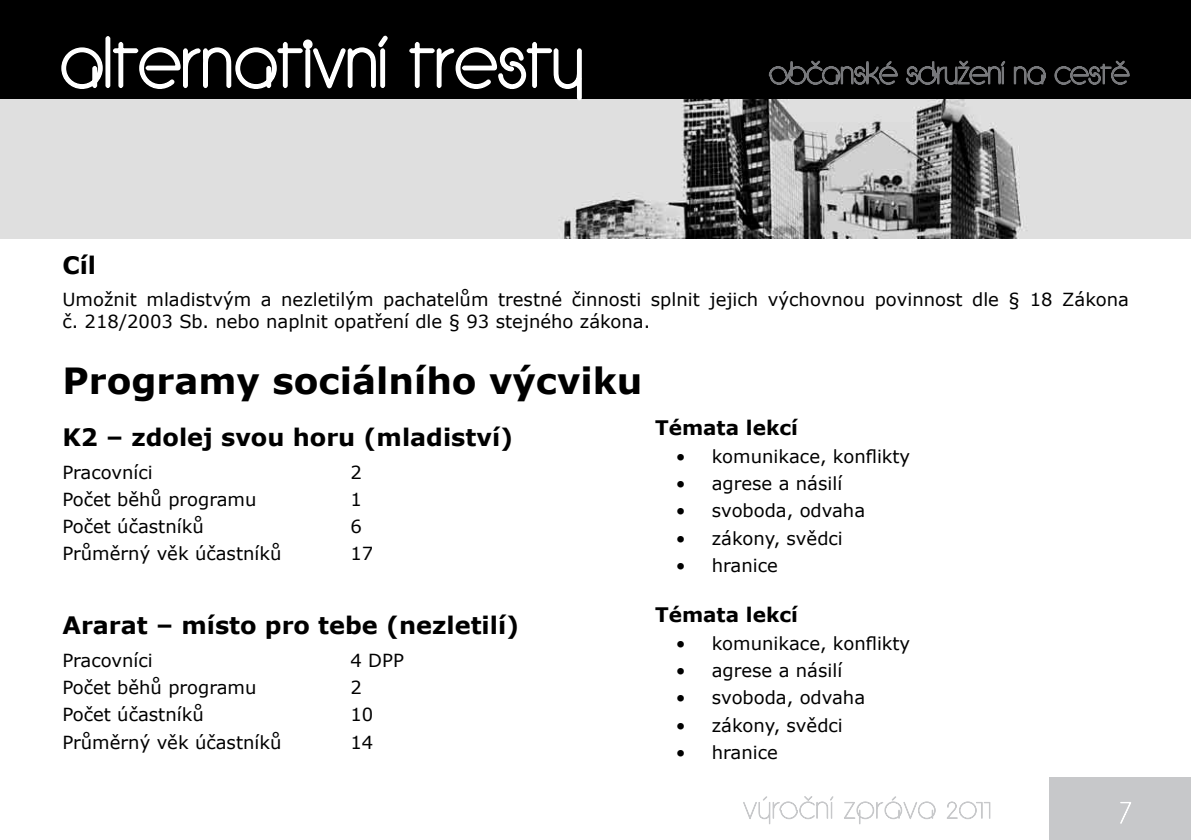
<style>
.page{position:relative;width:1191px;height:840px;background:#fff}
.page>*{position:absolute;margin:0;border:0;box-sizing:border-box;transform-origin:0 0}
.t1{font:700 36px "Verdana";color:#000}
.t2{font:700 24px "Verdana";color:#000}
.t3{font:700 20px "Verdana";color:#000}
.t4{font:18px/21.6px "Verdana";color:#000}
</style>
<div class="page">
<div style="left:0;top:0;width:1191px;height:99px;background:#000"></div>
<div style="left:1049px;top:777px;width:142px;height:62px;background:#c7c8ca"></div>
<img style="left:0;top:100px;width:1191px;height:138px">
<svg style="left:768px;top:55px;width:130px;height:62px;background:#4d4d4d"></svg>
<svg style="left:905px;top:57px;width:142px;height:60px;background:#4c4c4d"></svg>
<svg style="left:1053px;top:57px;width:77px;height:60px;background:#535354"></svg>
<svg style="left:743px;top:796px;width:91px;height:28px"></svg>
<svg style="left:844px;top:796px;width:92px;height:28px"></svg>
<svg style="left:947px;top:801px;width:44px;height:19px"></svg>
<svg style="left:59px;top:29px;width:332px;height:83px;background:#505050"></svg>
<svg style="left:407px;top:40px;width:178px;height:110px;background:#888"></svg>
<svg style="left:1120px;top:802px;width:11px;height:22px"></svg>
<h2 class="t2" style="left:62px;top:247px;width:35px">Cíl</h2>
<p class="t4" style="left:62px;top:289px;width:1068px">Umožnit mladistvým a nezletilým pachatelům trestné činnosti splnit jejich výchovnou povinnost dle § 18 Zákona č. 218/2003 Sb. nebo naplnit opatření dle § 93 stejného zákona.</p>
<h1 class="t1" style="left:62px;top:355px;width:581px">Programy sociálního výcviku</h1>
<h2 class="t2" style="left:62px;top:419px;width:452px">K2 – zdolej svou horu (mladiství)</h2>
<p class="t4" style="left:62px;top:461px;width:92px">Pracovníci</p>
<p class="t4" style="left:350px;top:461px;width:13px">2</p>
<p class="t4" style="left:62px;top:488px;width:196px">Počet běhů programu</p>
<p class="t4" style="left:350px;top:488px;width:13px">1</p>
<p class="t4" style="left:62px;top:515px;width:143px">Počet účastníků</p>
<p class="t4" style="left:350px;top:515px;width:13px">6</p>
<p class="t4" style="left:62px;top:542px;width:221px">Průměrný věk účastníků</p>
<p class="t4" style="left:350px;top:542px;width:24px">17</p>
<p class="t3" style="left:655px;top:413px;width:144px">Témata lekcí</p>
<p class="t4" style="left:676px;top:445px;width:236px">• komunikace, konflikty</p>
<p class="t4" style="left:676px;top:472px;width:168px">• agrese a násilí</p>
<p class="t4" style="left:676px;top:499px;width:191px">• svoboda, odvaha</p>
<p class="t4" style="left:676px;top:526px;width:169px">• zákony, svědci</p>
<p class="t4" style="left:676px;top:554px;width:104px">• hranice</p>
<p class="t3" style="left:655px;top:600px;width:144px">Témata lekcí</p>
<p class="t4" style="left:676px;top:631px;width:236px">• komunikace, konflikty</p>
<p class="t4" style="left:676px;top:659px;width:168px">• agrese a násilí</p>
<p class="t4" style="left:676px;top:686px;width:191px">• svoboda, odvaha</p>
<p class="t4" style="left:676px;top:713px;width:169px">• zákony, svědci</p>
<p class="t4" style="left:676px;top:740px;width:104px">• hranice</p>
<h2 class="t2" style="left:62px;top:607px;width:458px">Ararat – místo pro tebe (nezletilí)</h2>
<p class="t4" style="left:62px;top:648px;width:92px">Pracovníci</p>
<p class="t4" style="left:350px;top:648px;width:55px">4 DPP</p>
<p class="t4" style="left:62px;top:676px;width:196px">Počet běhů programu</p>
<p class="t4" style="left:350px;top:676px;width:13px">2</p>
<p class="t4" style="left:62px;top:703px;width:143px">Počet účastníků</p>
<p class="t4" style="left:350px;top:703px;width:24px">10</p>
<p class="t4" style="left:62px;top:730px;width:221px">Průměrný věk účastníků</p>
<p class="t4" style="left:350px;top:730px;width:24px">14</p>
</div>
